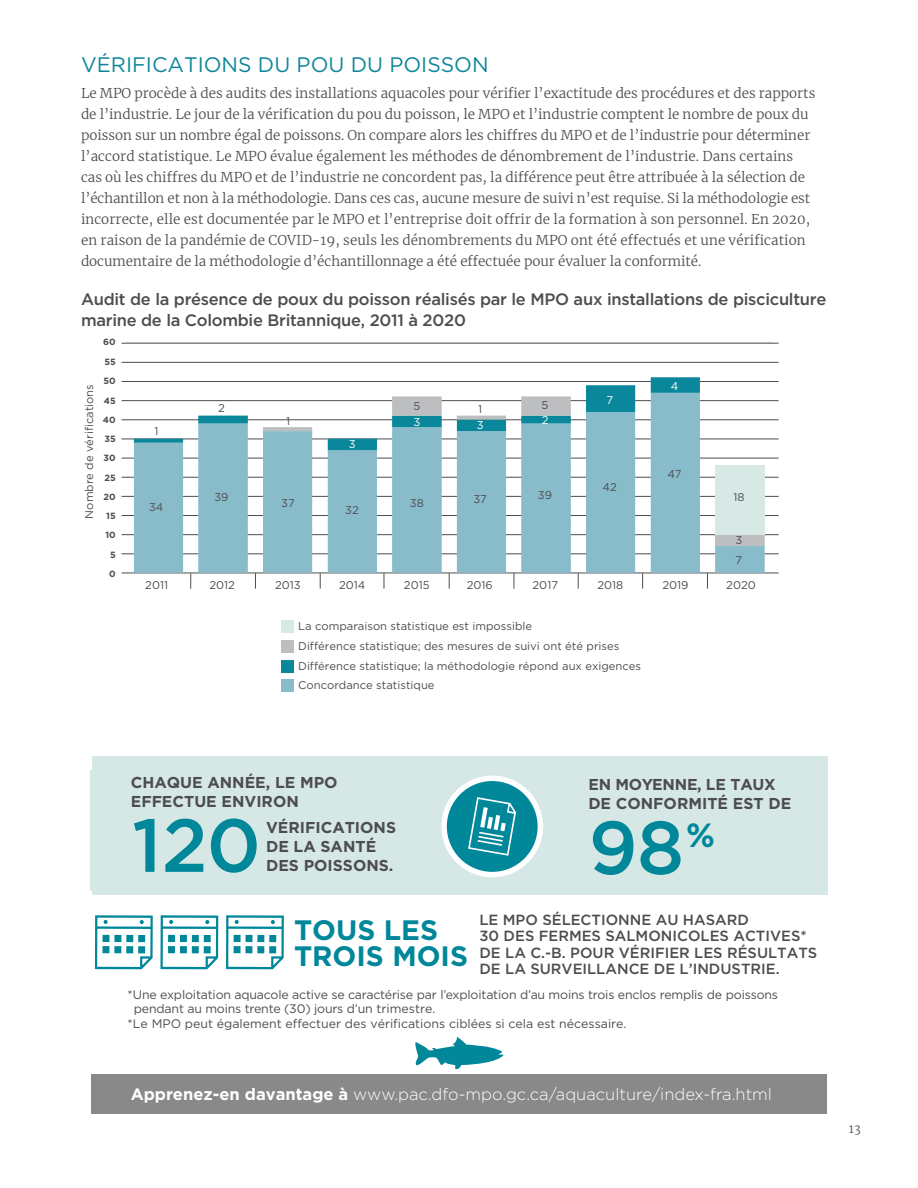
<style>
.page{position:relative;width:918px;height:1188px;background:#fff}
.page>*{position:absolute;margin:0;border:0;box-sizing:border-box;transform-origin:0 0}
.t1{font:500 75px "Gotham";color:#00879a}
.t2{font:700 33.6px "Gotham";color:#00879a}
.t3{font:700 28.05px/26.7px "Gotham";color:#00879a}
.t4{font:21px "Gotham";color:#0d8699}
.t5{font:500 16.5px/21px "Gotham";letter-spacing:-.015em;color:#4d4d4f}
.t6{font:300 16.5px "Gotham";color:#fff}
.t7{font:700 15.75px/18.9px "Gotham";color:#4d4d4f}
.t8{font:500 14.7px/16px "Gotham";color:#4d4d4f}
.t9{font:300 13.5px/21px "Merriweather";color:#4d4d4f}
.t10{font:12.3px "Gotham";letter-spacing:-.015em;color:#4d4d4f}
.t11{font:300 12px "Merriweather";color:#4d4d4f}
.t12{font:11.25px "Gotham";color:#4d4d4f}
.t13{font:11.25px "Gotham";color:#fff}
.t14{font:700 9px "Gotham";color:#4d4d4f}
.s1{font-weight:700}
</style>
<div class="page">
<hr style="left:122px;top:554px;width:657px;height:1px;background:#4d4d4f">
<hr style="left:122px;top:515px;width:657px;height:1px;background:#4d4d4f">
<hr style="left:122px;top:477px;width:657px;height:1px;background:#4d4d4f">
<hr style="left:122px;top:400px;width:657px;height:1px;background:#4d4d4f">
<hr style="left:122px;top:534px;width:657px;height:1px;background:#4d4d4f">
<hr style="left:122px;top:496px;width:657px;height:1px;background:#4d4d4f">
<hr style="left:122px;top:420px;width:657px;height:1px;background:#4d4d4f">
<hr style="left:122px;top:439px;width:657px;height:1px;background:#4d4d4f">
<hr style="left:122px;top:458px;width:657px;height:1px;background:#4d4d4f">
<hr style="left:122px;top:381px;width:657px;height:1px;background:#4d4d4f">
<hr style="left:122px;top:362px;width:657px;height:1px;background:#4d4d4f">
<hr style="left:122px;top:343px;width:657px;height:1px;background:#4d4d4f">
<svg style="left:190px;top:574px;width:1px;height:15px"></svg>
<svg style="left:255px;top:574px;width:1px;height:15px"></svg>
<svg style="left:320px;top:574px;width:1px;height:15px"></svg>
<svg style="left:384px;top:574px;width:1px;height:15px"></svg>
<svg style="left:449px;top:574px;width:1px;height:15px"></svg>
<svg style="left:514px;top:574px;width:1px;height:15px"></svg>
<svg style="left:578px;top:574px;width:1px;height:15px"></svg>
<svg style="left:642px;top:574px;width:1px;height:15px"></svg>
<svg style="left:707px;top:574px;width:1px;height:15px"></svg>
<div style="left:281px;top:620px;width:13px;height:13px;background:#d7e8e5"></div>
<div style="left:281px;top:679px;width:13px;height:13px;background:#89bccb"></div>
<div style="left:281px;top:660px;width:13px;height:13px;background:#0a879a"></div>
<div style="left:281px;top:640px;width:13px;height:13px;background:#bcbec0"></div>
<hr style="left:122px;top:573px;width:657px;height:1px;background:#4d4d4f">
<hr style="left:126px;top:343px;width:646px;height:1px;background:#898989">
<svg style="left:134px;top:450px;width:631px;height:123px;fill:#89bccb"></svg>
<svg style="left:134px;top:377px;width:566px;height:73px"></svg>
<svg style="left:263px;top:396px;width:502px;height:150px;fill:#89bccb"></svg>
<div style="left:715px;top:465px;width:50px;height:69px;background:#d7e8e5"></div>
<div style="left:92px;top:1074px;width:735px;height:40px;background:#898989"></div>
<svg style="left:415px;top:1037px;width:89px;height:32px"></svg>
<div style="left:92px;top:756px;width:735px;height:139px;background:#d6e8e6"></div>
<svg style="left:95px;top:915px;width:58px;height:54px"></svg>
<svg style="left:160px;top:915px;width:58px;height:54px"></svg>
<svg style="left:226px;top:915px;width:58px;height:54px"></svg>
<svg style="left:441px;top:776px;width:102px;height:101px"></svg>
<h3 class="t4" style="left:81px;top:52px;width:409px">VÉRIFICATIONS DU POU DU POISSON</h3>
<p class="t9" style="left:81px;top:82px;width:736px">Le MPO procède à des audits des installations aquacoles pour vérifier l’exactitude des procédures et des rapports de l’industrie. Le jour de la vérification du pou du poisson, le MPO et l’industrie comptent le nombre de poux du poisson sur un nombre égal de poissons. On compare alors les chiffres du MPO et de l’industrie pour déterminer l’accord statistique. Le MPO évalue également les méthodes de dénombrement de l’industrie. Dans certains cas où les chiffres du MPO et de l’industrie ne concordent pas, la différence peut être attribuée à la sélection de l’échantillon et non à la méthodologie. Dans ces cas, aucune mesure de suivi n’est requise. Si la méthodologie est incorrecte, elle est documentée par le MPO et l’entreprise doit offrir de la formation à son personnel. En 2020, en raison de la pandémie de COVID-19, seuls les dénombrements du MPO ont été effectués et une vérification documentaire de la méthodologie d’échantillonnage a été effectuée pour évaluer la conformité.</p>
<p class="t5" style="left:81px;top:288px;width:747px">Audit de la présence de poux du poisson réalisés par le MPO aux installations de pisciculture marine de la Colombie Britannique, 2011 à 2020</p>
<p class="t14" style="left:103px;top:337px;width:14px">60</p>
<p class="t12" style="left:83px;top:519px;width:136px;rotate:-90deg">Nombre de vérifications</p>
<p class="t14" style="left:104px;top:356px;width:13px">55</p>
<p class="t14" style="left:104px;top:376px;width:14px">50</p>
<p class="t14" style="left:104px;top:395px;width:13px">45</p>
<p class="t14" style="left:103px;top:414px;width:14px">40</p>
<p class="t14" style="left:104px;top:434px;width:13px">35</p>
<p class="t14" style="left:104px;top:453px;width:14px">30</p>
<p class="t14" style="left:104px;top:472px;width:13px">25</p>
<p class="t14" style="left:104px;top:491px;width:14px">20</p>
<p class="t14" style="left:106px;top:511px;width:11px">15</p>
<p class="t14" style="left:105px;top:530px;width:12px">10</p>
<p class="t14" style="left:110px;top:549px;width:7px">5</p>
<p class="t14" style="left:109px;top:568px;width:8px">0</p>
<p class="t12" style="left:154px;top:425px;width:6px">1</p>
<p class="t12" style="left:149px;top:500px;width:16px">34</p>
<p class="t12" style="left:218px;top:402px;width:8px">2</p>
<p class="t12" style="left:214px;top:491px;width:16px">39</p>
<p class="t12" style="left:286px;top:415px;width:6px">1</p>
<p class="t12" style="left:281px;top:497px;width:15px">37</p>
<p class="t13" style="left:349px;top:438px;width:8px">3</p>
<p class="t12" style="left:345px;top:504px;width:15px">32</p>
<p class="t13" style="left:671px;top:380px;width:9px">4</p>
<p class="t12" style="left:413px;top:400px;width:8px">5</p>
<p class="t12" style="left:478px;top:403px;width:6px">1</p>
<p class="t12" style="left:542px;top:399px;width:8px">5</p>
<p class="t13" style="left:607px;top:393px;width:8px">7</p>
<p class="t13" style="left:414px;top:415px;width:8px">3</p>
<p class="t13" style="left:477px;top:419px;width:8px">3</p>
<p class="t13" style="left:542px;top:414px;width:8px">2</p>
<p class="t12" style="left:667px;top:467px;width:16px">47</p>
<p class="t12" style="left:410px;top:497px;width:15px">38</p>
<p class="t12" style="left:473px;top:493px;width:15px">37</p>
<p class="t12" style="left:538px;top:489px;width:16px">39</p>
<p class="t12" style="left:603px;top:481px;width:16px">42</p>
<p class="t12" style="left:734px;top:491px;width:13px">18</p>
<p class="t12" style="left:735px;top:534px;width:8px">3</p>
<p class="t12" style="left:736px;top:554px;width:8px">7</p>
<p class="t12" style="left:145px;top:579px;width:24px">2011</p>
<p class="t12" style="left:209px;top:579px;width:27px">2012</p>
<p class="t12" style="left:275px;top:579px;width:27px">2013</p>
<p class="t12" style="left:339px;top:579px;width:28px">2014</p>
<p class="t12" style="left:404px;top:579px;width:27px">2015</p>
<p class="t12" style="left:467px;top:579px;width:28px">2016</p>
<p class="t12" style="left:533px;top:579px;width:27px">2017</p>
<p class="t12" style="left:597px;top:579px;width:27px">2018</p>
<p class="t12" style="left:662px;top:579px;width:28px">2019</p>
<p class="t12" style="left:726px;top:579px;width:31px">2020</p>
<p class="t12" style="left:298px;top:620px;width:235px">La comparaison statistique est impossible</p>
<p class="t12" style="left:298px;top:640px;width:323px">Différence statistique; des mesures de suivi ont été prises</p>
<p class="t12" style="left:298px;top:660px;width:345px">Différence statistique; la méthodologie répond aux exigences</p>
<p class="t12" style="left:298px;top:679px;width:138px">Concordance statistique</p>
<p class="t7" style="left:131px;top:773px;width:208px">CHAQUE ANNÉE, LE MPO<br>EFFECTUE ENVIRON</p>
<p class="t7" style="left:266px;top:818px;width:132px">VÉRIFICATIONS<br>DE LA SANTÉ</p>
<h1 class="t1" style="left:132px;top:803px;width:130px">120</h1>
<p class="t7" style="left:266px;top:856px;width:129px">DES POISSONS.</p>
<p class="t7" style="left:588px;top:775px;width:204px">EN MOYENNE, LE TAUX<br>DE CONFORMITÉ EST DE</p>
<h1 class="t1" style="left:588px;top:805px;width:97px">98</h1>
<h2 class="t2" style="left:686px;top:816px;width:30px">%</h2>
<h3 class="t3" style="left:294px;top:916px;width:176px">TOUS LES<br>TROIS MOIS</h3>
<p class="t8" style="left:479px;top:912px;width:339px">LE MPO SÉLECTIONNE AU HASARD<br>30 DES FERMES SALMONICOLES ACTIVES* DE LA C.-B. POUR VÉRIFIER LES RÉSULTATS DE LA SURVEILLANCE DE L’INDUSTRIE.</p>
<p class="t10" style="left:128px;top:987px;width:652px">*Une exploitation aquacole active se caractérise par l’exploitation d’au moins trois enclos remplis de poissons</p>
<p class="t10" style="left:134px;top:1002px;width:303px">pendant au moins trente (30) jours d’un trimestre.</p>
<p class="t10" style="left:128px;top:1017px;width:501px">*Le MPO peut également effectuer des vérifications ciblées si cela est nécessaire.</p>
<p class="t6" style="left:131px;top:1085px;width:643px"><span class="s1">Apprenez-en davantage à</span> www.pac.dfo-mpo.gc.ca/aquaculture/index-fra.html</p>
<p class="t11" style="left:849px;top:1121px;width:13px">13</p>
</div>
